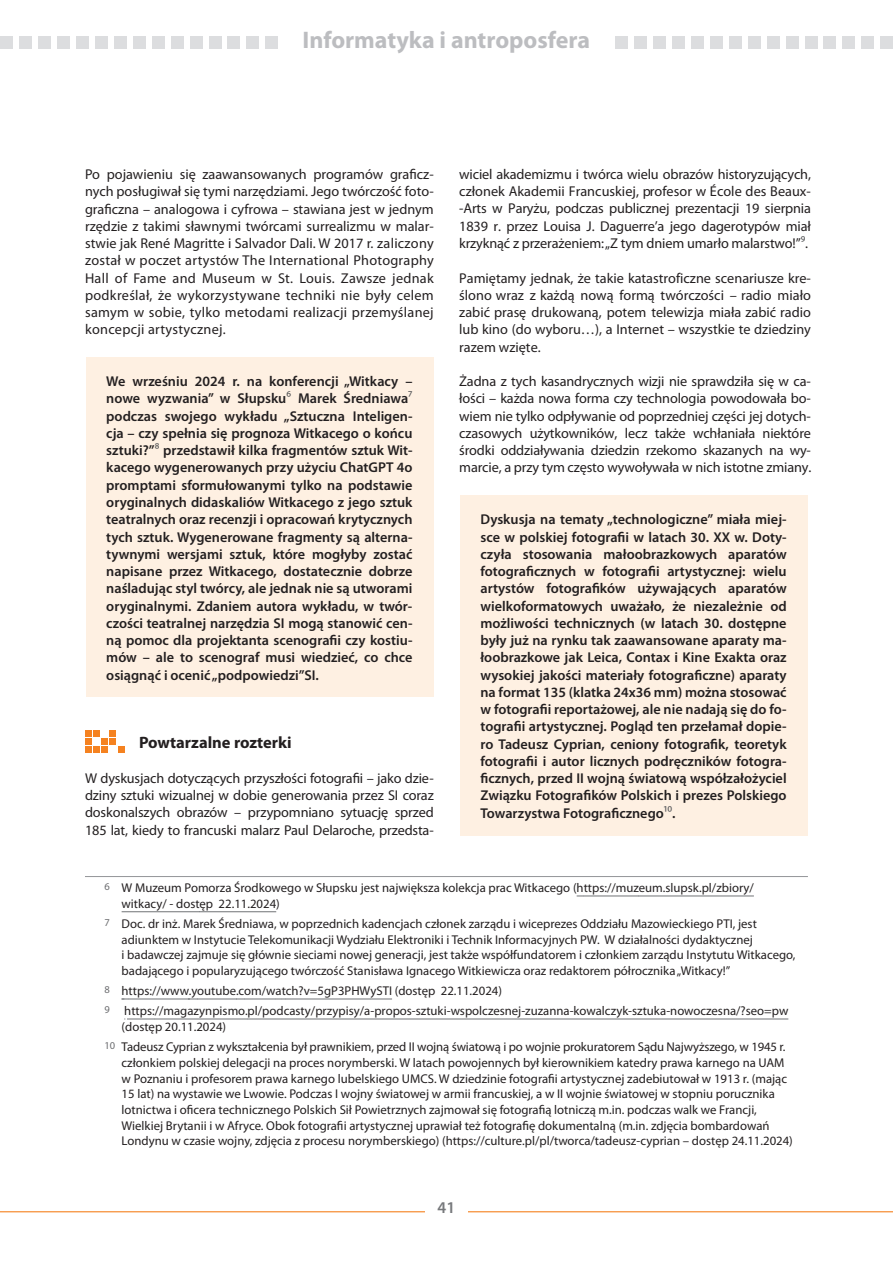
<style>
.page{position:relative;width:893px;height:1263px;background:#fff}
.page>*{position:absolute;margin:0;border:0;box-sizing:border-box;transform-origin:0 0}
.t1{font:700 24px "Myriad Pro";color:#bcbdc0}
.t2{font:700 16.5px "Myriad Pro";color:#231f20}
.t3{font:600 16.5px "Myriad Pro";color:#76787b}
.t4{font:600 14.25px/17.2px "Myriad Pro";color:#231f20;text-align:justify}
.t5{font:14.25px/17.2px "Myriad Pro";letter-spacing:-.01em;color:#231f20;text-align:justify}
.t6{font:12.75px/15.8px "Myriad Pro";color:#231f20}
.s1{font-weight:400;color:#57585a}
.s2{color:#57585a}
</style>
<div class="page">
<hr style="left:0;top:1211px;width:893px;height:1px;background:#f58220">
<div style="left:425px;top:1195px;width:43px;height:23px;background:#fff"></div>
<div style="left:880px;top:36px;width:13px;height:13px;background:#dcdddf"></div>
<div style="left:861px;top:36px;width:13px;height:13px;background:#dcdddf"></div>
<div style="left:823px;top:36px;width:13px;height:13px;background:#dcdddf"></div>
<div style="left:805px;top:36px;width:13px;height:13px;background:#dcdddf"></div>
<div style="left:786px;top:36px;width:12px;height:13px;background:#dcdddf"></div>
<div style="left:653px;top:36px;width:13px;height:13px;background:#dcdddf"></div>
<div style="left:615px;top:36px;width:13px;height:13px;background:#dcdddf"></div>
<div style="left:634px;top:36px;width:13px;height:13px;background:#dcdddf"></div>
<div style="left:729px;top:36px;width:13px;height:13px;background:#dcdddf"></div>
<div style="left:710px;top:36px;width:13px;height:13px;background:#dcdddf"></div>
<div style="left:672px;top:36px;width:13px;height:13px;background:#dcdddf"></div>
<div style="left:748px;top:36px;width:13px;height:13px;background:#dcdddf"></div>
<div style="left:691px;top:36px;width:13px;height:13px;background:#dcdddf"></div>
<div style="left:767px;top:36px;width:12px;height:13px;background:#dcdddf"></div>
<div style="left:842px;top:36px;width:13px;height:13px;background:#dcdddf"></div>
<div style="left:265px;top:36px;width:13px;height:13px;background:#dcdddf"></div>
<div style="left:209px;top:36px;width:13px;height:13px;background:#dcdddf"></div>
<div style="left:228px;top:36px;width:12px;height:13px;background:#dcdddf"></div>
<div style="left:95px;top:36px;width:13px;height:13px;background:#dcdddf"></div>
<div style="left:57px;top:36px;width:13px;height:13px;background:#dcdddf"></div>
<div style="left:19px;top:36px;width:13px;height:13px;background:#dcdddf"></div>
<div style="left:0;top:36px;width:13px;height:13px;background:#dcdddf"></div>
<div style="left:38px;top:36px;width:13px;height:13px;background:#dcdddf"></div>
<div style="left:76px;top:36px;width:13px;height:13px;background:#dcdddf"></div>
<div style="left:171px;top:36px;width:13px;height:12px;background:#dcdddf"></div>
<div style="left:152px;top:36px;width:13px;height:13px;background:#dcdddf"></div>
<div style="left:114px;top:36px;width:13px;height:13px;background:#dcdddf"></div>
<div style="left:133px;top:36px;width:13px;height:13px;background:#dcdddf"></div>
<div style="left:246px;top:36px;width:13px;height:13px;background:#dcdddf"></div>
<div style="left:190px;top:36px;width:12px;height:13px;background:#dcdddf"></div>
<div style="left:460px;top:495px;width:347px;height:340px;background:#fef0e2"></div>
<div style="left:86px;top:357px;width:348px;height:340px;background:#fef0e2"></div>
<svg style="left:85px;top:730px;width:39px;height:23px"></svg>
<hr style="left:85px;top:876px;width:723px;height:1px;background:#939598">
<hr style="left:127px;top:1018px;width:661px;height:1px;background:#808285">
<hr style="left:122px;top:998px;width:270px;height:1px;background:#808285">
<hr style="left:122px;top:911px;width:154px;height:1px;background:#808285">
<hr style="left:577px;top:895px;width:177px;height:1px;background:#808285">
<h1 class="t1" style="left:302px;top:25px;width:289px">Informatyka i antroposfera</h1>
<p class="t5" style="left:85px;top:165px;width:350px">Po pojawieniu się zaawansowanych programów graficz&shy;nych posługiwał się tymi narzędziami. Jego twórczość foto&shy;graficzna – analogowa i cyfrowa – stawiana jest w jednym rzędzie z takimi sławnymi twórcami surrealizmu w malar&shy;stwie jak René Magritte i Salvador Dali. W 2017 r. zaliczony został w poczet artystów The International Photography Hall of Fame and Museum w St. Louis. Zawsze jednak podkreślał, że wykorzystywane techniki nie były celem samym w sobie, tylko metodami realizacji przemyślanej koncepcji artystycznej.</p>
<p class="t4" style="left:106px;top:372px;width:308px">We wrześniu 2024 r. na konferencji „Witkacy – nowe wyzwania” w Słupsku<span class="s1">⁶</span> Marek Średniawa<span class="s1">⁷ </span>podczas swojego wykładu „Sztuczna Inteligen&shy;cja – czy spełnia się prognoza Witkacego o końcu sztuki?”<span class="s1">⁸</span> przedstawił kilka fragmentów sztuk Wit&shy;kacego wygenerowanych przy użyciu ChatGPT 4o promptami sformułowanymi tylko na podstawie oryginalnych didaskaliów Witkacego z jego sztuk teatralnych oraz recenzji i opracowań krytycznych tych sztuk. Wygenerowane fragmenty są alterna&shy;tywnymi wersjami sztuk, które mogłyby zostać napisane przez Witkacego, dostatecznie dobrze naśladując styl twórcy, ale jednak nie są utworami oryginalnymi. Zdaniem autora wykładu, w twór&shy;czości teatralnej narzędzia SI mogą stanowić cen&shy;ną pomoc dla projektanta scenografii czy kostiu&shy;mów – ale to scenograf musi wiedzieć, co chce osiągnąć i ocenić „podpowiedzi”SI.</p>
<p class="t2" style="left:139px;top:732px;width:154px">Powtarzalne rozterki</p>
<p class="t5" style="left:85px;top:769px;width:350px">W dyskusjach dotyczących przyszłości fotografii – jako dzie&shy;dziny sztuki wizualnej w dobie generowania przez SI coraz doskonalszych obrazów – przypomniano sytuację sprzed 185 lat, kiedy to francuski malarz Paul Delaroche, przedsta-</p>
<p class="t5" style="left:459px;top:165px;width:353px">wiciel akademizmu i twórca wielu obrazów historyzujących, członek Akademii Francuskiej, profesor w École des Beaux--Arts w Paryżu, podczas publicznej prezentacji 19 sierpnia 1839 r. przez Louisa J. Daguerre’a jego dagerotypów miał krzyknąć z przerażeniem:„Z tym dniem umarło malarstwo!”<span class="s2">⁹</span>.</p>
<p class="t5" style="left:459px;top:269px;width:353px">Pamiętamy jednak, że takie katastroficzne scenariusze kre&shy;ślono wraz z każdą nową formą twórczości – radio miało zabić prasę drukowaną, potem telewizja miała zabić radio lub kino (do wyboru…), a Internet – wszystkie te dziedziny razem wzięte.</p>
<p class="t5" style="left:459px;top:373px;width:354px">Żadna z tych kasandrycznych wizji nie sprawdziła się w ca&shy;łości – każda nowa forma czy technologia powodowała bo&shy;wiem nie tylko odpływanie od poprzedniej części jej dotych&shy;czasowych użytkowników, lecz także wchłaniała niektóre środki oddziaływania dziedzin rzekomo skazanych na wy&shy;marcie, a przy tym często wywoływała w nich istotne zmiany.</p>
<p class="t4" style="left:480px;top:510px;width:308px">Dyskusja na tematy „technologiczne” miała miej&shy;sce w polskiej fotografii w latach 30. XX w. Doty&shy;czyła stosowania małoobrazkowych aparatów fotograficznych w fotografii artystycznej: wielu artystów fotografików używających aparatów wielkoformatowych uważało, że niezależnie od możliwości technicznych (w latach 30. dostępne były już na rynku tak zaawansowane aparaty ma&shy;łoobrazkowe jak Leica, Contax i Kine Exakta oraz wysokiej jakości materiały fotograficzne) aparaty na format 135 (klatka 24x36 mm) można stosować w fotografii reportażowej, ale nie nadają się do fo&shy;tografii artystycznej. Pogląd ten przełamał dopie&shy;ro Tadeusz Cyprian, ceniony fotografik, teoretyk fotografii i autor licznych podręczników fotogra&shy;ficznych, przed II wojną światową współzałożyciel Związku Fotografików Polskich i prezes Polskiego Towarzystwa Fotograficznego<span class="s1">1⁰</span>.</p>
<p class="t6" style="left:122px;top:880px;width:634px;text-indent:-17px"><sup>6</sup> W Muzeum Pomorza Środkowego w Słupsku jest największa kolekcja prac Witkacego (https://muzeum.slupsk.pl/zbiory/ witkacy/ - dostęp 22.11.2024)</p>
<p class="t6" style="left:122px;top:916px;width:675px;text-indent:-17px"><sup>7</sup> Doc. dr inż. Marek Średniawa, w poprzednich kadencjach członek zarządu i wiceprezes Oddziału Mazowieckiego PTI, jest adiunktem w Instytucie Telekomunikacji Wydziału Elektroniki i Technik Informacyjnych PW. W działalności dydaktycznej<br>i badawczej zajmuje się głównie sieciami nowej generacji, jest także współfundatorem i członkiem zarządu Instytutu Witkacego, badającego i popularyzującego twórczość Stanisława Ignacego Witkiewicza oraz redaktorem półrocznika „Witkacy!”</p>
<p class="t6" style="left:105px;top:981px;width:685px;line-height:20px"><sup>8</sup> https://www.youtube.com/watch?v=5gP3PHWySTI (dostęp 22.11.2024)<br><sup>9</sup> https://magazynpismo.pl/podcasty/przypisy/a-propos-sztuki-wspolczesnej-zuzanna-kowalczyk-sztuka-nowoczesna/?seo=pw</p>
<p class="t6" style="left:105px;top:1016px;width:682px;line-height:20px;text-indent:17px">(dostęp 20.11.2024)<br><sup>10</sup> Tadeusz Cyprian z wykształcenia był prawnikiem, przed II wojną światową i po wojnie prokuratorem Sądu Najwyższego, w 1945 r.</p>
<p class="t6" style="left:122px;top:1054px;width:673px">członkiem polskiej delegacji na proces norymberski. W latach powojennych był kierownikiem katedry prawa karnego na UAM w Poznaniu i profesorem prawa karnego lubelskiego UMCS. W dziedzinie fotografii artystycznej zadebiutował w 1913 r. (mając 15 lat) na wystawie we Lwowie. Podczas I wojny światowej w armii francuskiej, a w II wojnie światowej w stopniu porucznika lotnictwa i oficera technicznego Polskich Sił Powietrznych zajmował się fotografią lotniczą m.in. podczas walk we Francji, Wielkiej Brytanii i w Afryce. Obok fotografii artystycznej uprawiał też fotografię dokumentalną (m.in. zdjęcia bombardowań Londynu w czasie wojny, zdjęcia z procesu norymberskiego) (https://culture.pl/pl/tworca/tadeusz-cyprian – dostęp 24.11.2024)</p>
<p class="t3" style="left:438px;top:1197px;width:19px">41</p>
</div>
